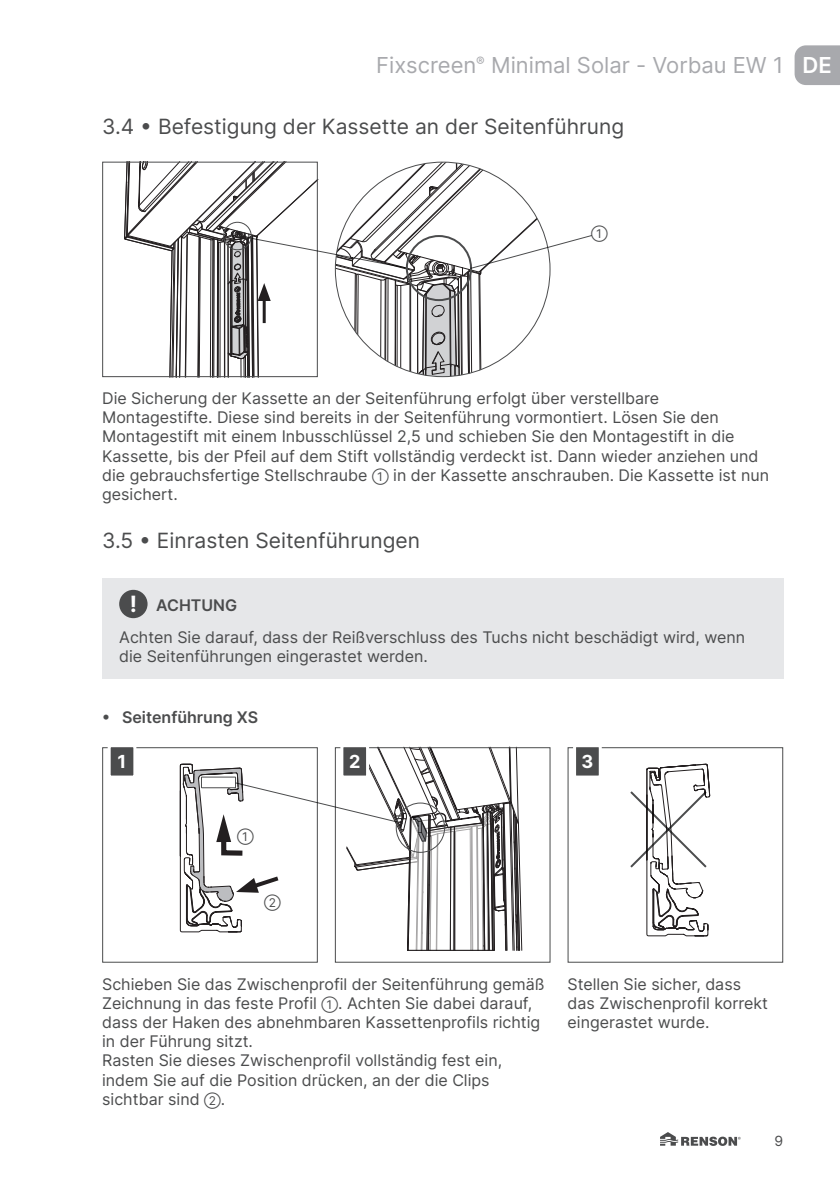
<style>
.page{position:relative;width:840px;height:1191px;background:#fff}
.page>*{position:absolute;margin:0;border:0;box-sizing:border-box;transform-origin:0 0}
.t1{font:700 22.4px "Inter";color:#fff}
.t2{font:22px "Inter";color:#a8a9ad}
.MHL_Titel_1_1{font:21px "Inter";color:#4b4c4d}
.MHL_Bodytekst{font:700 18px "Inter";color:#fff}
.MHL_Bodytekst-2{font:16px/19.2px "Inter";color:#4b4c4d}
.MHL_Bodytekst-3{font:600 16px "Inter";color:#4b4c4d}
.MHL_Opmerking_titel{font:600 16px "Inter";color:#4b4c4d}
.t3{font:14px "Inter";color:#4b4c4d}
.MHL_Bodytekst-4{font:12px "Inter";color:#4b4c4d}
.s1{font-weight:600;color:#fff}
.s2{font-size:12px}
</style>
<div class="page">
<svg style="left:794px;top:45px;width:45px;height:40px;background:#acadb1"></svg>
<svg style="left:647px;top:780px;width:91px;height:366px"></svg>
<svg style="left:625px;top:747px;width:84px;height:189px"></svg>
<svg style="left:124px;top:161px;width:468px;height:216px"></svg>
<div style="left:102px;top:578px;width:680px;height:101px;background:#e6e7e9"></div>
<div style="left:119px;top:590px;width:28px;height:28px;background:#4b4c4d;border-radius:50%"></div>
<svg style="left:106px;top:747px;width:32px;height:29px"></svg>
<svg style="left:159px;top:746px;width:362px;height:204px"></svg>
<svg style="left:571px;top:747px;width:32px;height:29px"></svg>
<h2 class="t2" style="left:376px;top:49px;width:457px">Fixscreen<sup>®</sup> Minimal Solar - Vorbau EW 1 <span class="s1">DE</span></h2>
<p class="MHL_Titel_1_1" style="left:102px;top:111px;width:523px">3.4 • Befestigung der Kassette an der Seitenführung</p>
<p class="MHL_Bodytekst-4" style="left:590px;top:225px;width:18px">➀</p>
<p class="MHL_Bodytekst-2" style="left:102px;top:388px;width:668px">Die Sicherung der Kassette an der Seitenführung erfolgt über verstellbare Montagestifte. Diese sind bereits in der Seitenführung vormontiert. Lösen Sie den Montagestift mit einem Inbusschlüssel 2,5 und schieben Sie den Montagestift in die Kassette, bis der Pfeil auf dem Stift vollständig verdeckt ist. Dann wieder anziehen und die gebrauchsfertige Stellschraube <span class="s2">➀</span> in der Kassette anschrauben. Die Kassette ist nun gesichert.</p>
<p class="MHL_Titel_1_1" style="left:102px;top:525px;width:319px">3.5 • Einrasten Seitenführungen</p>
<p class="t1" style="left:130px;top:588px;width:9px">!</p>
<p class="MHL_Opmerking_titel" style="left:156px;top:593px;width:83px">ACHTUNG</p>
<p class="MHL_Bodytekst-2" style="left:119px;top:627px;width:627px">Achten Sie darauf, dass der Reißverschluss des Tuchs nicht beschädigt wird, wenn die Seitenführungen eingerastet werden.</p>
<p class="MHL_Bodytekst-3" style="left:102px;top:705px;width:157px">• Seitenführung XS</p>
<p class="MHL_Bodytekst" style="left:117px;top:748px;width:10px">1</p>
<p class="MHL_Bodytekst" style="left:349px;top:748px;width:13px">2</p>
<p class="MHL_Bodytekst" style="left:581px;top:748px;width:13px">3</p>
<p class="MHL_Bodytekst-4" style="left:237px;top:828px;width:18px">➀</p>
<p class="MHL_Bodytekst-4" style="left:264px;top:893px;width:18px">➁</p>
<p class="MHL_Bodytekst-2" style="left:102px;top:973px;width:444px">Schieben Sie das Zwischenprofil der Seitenführung gemäß Zeichnung in das feste Profil <span class="s2">➀</span>. Achten Sie dabei darauf, dass der Haken des abnehmbaren Kassettenprofils richtig in der Führung sitzt.</p>
<p class="MHL_Bodytekst-2" style="left:102px;top:1050px;width:401px">Rasten Sie dieses Zwischenprofil vollständig fest ein, indem Sie auf die Position drücken, an der die Clips sichtbar sind <span class="s2">➁</span>.</p>
<p class="MHL_Bodytekst-2" style="left:567px;top:973px;width:202px">Stellen Sie sicher, dass das Zwischenprofil korrekt eingerastet wurde.</p>
<p class="t3" style="left:774px;top:1130px;width:10px">9</p>
</div>
